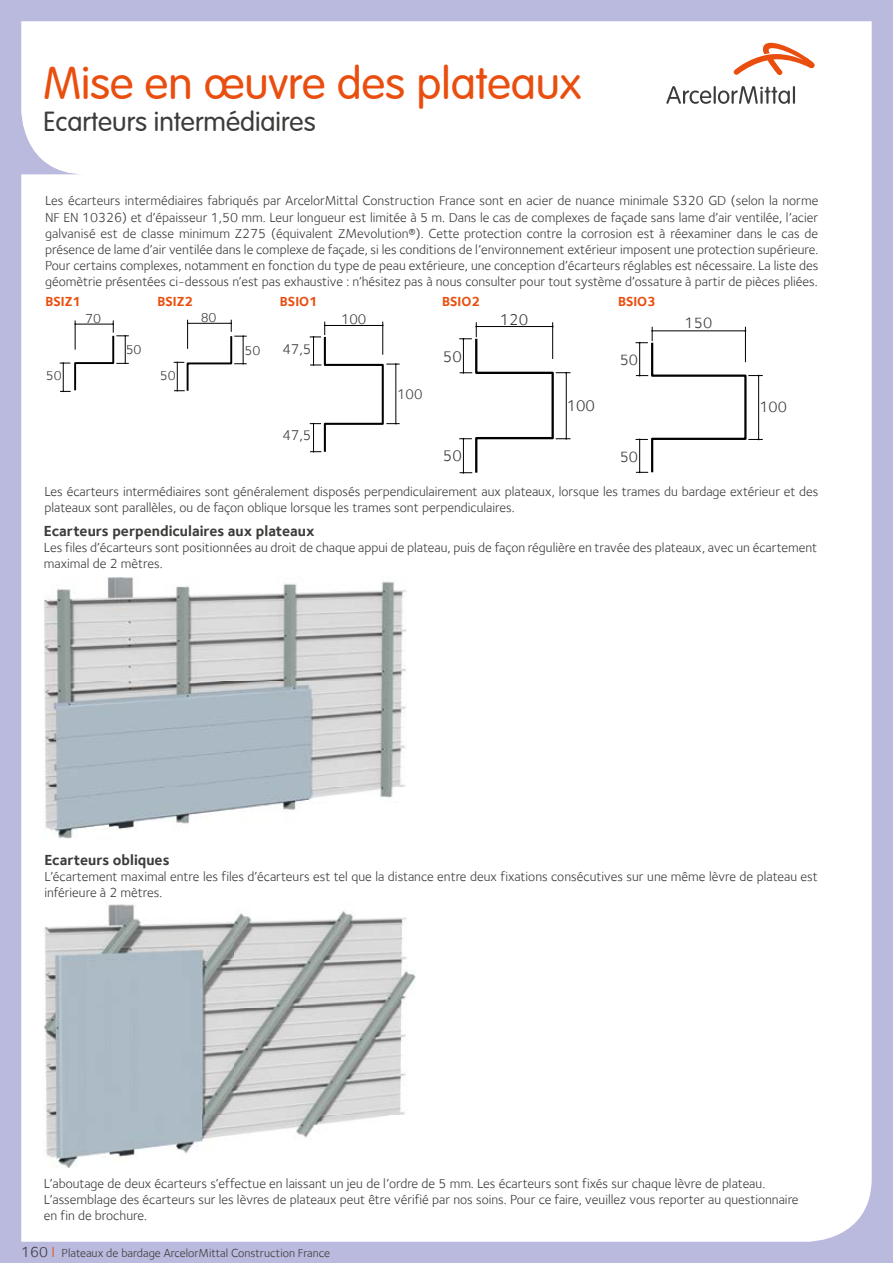
<style>
.page{position:relative;width:893px;height:1263px;background:#bab9de}
.page>*{position:absolute;margin:0;border:0;box-sizing:border-box;transform-origin:0 0}
.t1{font:300 45px "VAG Rounded";color:#e94e0f}
.t2{font:300 27px "VAG Rounded";color:#3c3c3b}
.t3{font:16.05px "Foundry Sterling";color:#3c3c3b}
.t4{font:15.6px "Foundry Sterling";color:#3c3c3b}
.t5{font:700 15px "Foundry Sterling";color:#3c3c3b}
.t6{font:14.55px "Foundry Sterling";color:#3c3c3b}
.t7{font:13.5px/16.2px "Foundry Sterling";color:#3c3c3b}
.t8{font:700 13.5px "Foundry Sterling";color:#e94e0f}
.t9{font:12px "Foundry Sterling";color:#3c3c3b}
.s1{font-size:15px}
.s2{font-size:15px;color:#e94e0f}
</style>
<div class="page">
<div style="left:21px;top:21px;width:851px;height:1221px;background:#fff"></div>
<img style="left:44px;top:901px;width:382px;height:268px">
<img style="left:44px;top:577px;width:381px;height:263px">
<svg style="left:310px;top:322px;width:90px;height:132px;background:#efefef"></svg>
<svg style="left:459px;top:322px;width:111px;height:153px;background:#efefef"></svg>
<svg style="left:635px;top:327px;width:128px;height:147px;background:#efefef"></svg>
<svg style="left:60px;top:320px;width:69px;height:72px;background:#ececec"></svg>
<svg style="left:174px;top:320px;width:73px;height:73px;background:#ededed"></svg>
<svg style="left:734px;top:43px;width:81px;height:32px;background:#f8c8b5"></svg>
<svg style="left:666px;top:86px;width:129px;height:18px;background:#bfbfbf"></svg>
<h1 class="t1" style="left:44px;top:57px;width:539px">Mise en œuvre des plateaux</h1>
<h2 class="t2" style="left:44px;top:107px;width:274px">Ecarteurs intermédiaires</h2>
<p class="t7" style="left:45px;top:193px;width:775px;text-align:justify">Les écarteurs intermédiaires fabriqués par ArcelorMittal Construction France sont en acier de nuance minimale S320 GD (selon la norme NF EN 10326) et d’épaisseur 1,50 mm. Leur longueur est limitée à 5 m. Dans le cas de complexes de façade sans lame d’air ventilée, l’acier galvanisé est de classe minimum Z275 (équivalent ZMevolution®). Cette protection contre la corrosion est à réexaminer dans le cas de présence de lame d’air ventilée dans le complexe de façade, si les conditions de l’environnement extérieur imposent une protection supérieure.<br>Pour certains complexes, notamment en fonction du type de peau extérieure, une conception d’écarteurs réglables est nécessaire. La liste des géomètrie présentées ci-dessous n’est pas exhaustive : n’hésitez pas à nous consulter pour tout système d’ossature à partir de pièces pliées.</p>
<p class="t8" style="left:46px;top:293px;width:37px">BSIZ1</p>
<p class="t8" style="left:157px;top:293px;width:37px">BSIZ2</p>
<p class="t8" style="left:280px;top:293px;width:39px">BSIO1</p>
<p class="t8" style="left:442px;top:293px;width:39px">BSIO2</p>
<p class="t8" style="left:618px;top:293px;width:39px">BSIO3</p>
<p class="t7" style="left:46px;top:368px;width:17px">50</p>
<p class="t7" style="left:85px;top:310px;width:17px">70</p>
<p class="t7" style="left:126px;top:341px;width:17px">50</p>
<p class="t7" style="left:160px;top:368px;width:17px">50</p>
<p class="t7" style="left:201px;top:309px;width:17px">80</p>
<p class="t7" style="left:244px;top:342px;width:17px">50</p>
<p class="t6" style="left:282px;top:341px;width:30px">47,5</p>
<p class="t6" style="left:282px;top:427px;width:30px">47,5</p>
<p class="t6" style="left:341px;top:311px;width:27px">100</p>
<p class="t6" style="left:397px;top:385px;width:27px">100</p>
<p class="t3" style="left:443px;top:347px;width:20px">50</p>
<p class="t3" style="left:443px;top:446px;width:20px">50</p>
<p class="t3" style="left:500px;top:310px;width:30px">120</p>
<p class="t3" style="left:567px;top:396px;width:30px">100</p>
<p class="t4" style="left:620px;top:351px;width:20px">50</p>
<p class="t4" style="left:620px;top:448px;width:20px">50</p>
<p class="t4" style="left:685px;top:314px;width:29px">150</p>
<p class="t4" style="left:759px;top:398px;width:29px">100</p>
<p class="t7" style="left:44px;top:483px;width:775px">Les écarteurs intermédiaires sont généralement disposés perpendiculairement aux plateaux, lorsque les trames du bardage extérieur et des plateaux sont parallèles, ou de façon oblique lorsque les trames sont perpendiculaires.</p>
<p class="t5" style="left:44px;top:522px;width:272px">Ecarteurs perpendiculaires aux plateaux</p>
<p class="t7" style="left:44px;top:539px;width:775px">Les files d’écarteurs sont positionnées au droit de chaque appui de plateau, puis de façon régulière en travée des plateaux, avec un écartement maximal de 2 mètres.</p>
<p class="t5" style="left:44px;top:851px;width:127px">Ecarteurs obliques</p>
<p class="t7" style="left:44px;top:868px;width:775px">L’écartement maximal entre les files d’écarteurs est tel que la distance entre deux fixations consécutives sur une même lèvre de plateau est inférieure à 2 mètres.</p>
<p class="t7" style="left:44px;top:1175px;width:756px">L’aboutage de deux écarteurs s’effectue en laissant un jeu de l’ordre de 5 mm. Les écarteurs sont fixés sur chaque lèvre de plateau.<br>L’assemblage des écarteurs sur les lèvres de plateaux peut être vérifié par nos soins. Pour ce faire, veuillez vous reporter au questionnaire en fin de brochure.</p>
<p class="t9" style="left:21px;top:1246px;width:310px"><span class="s1">160</span> <span class="s2">I</span> Plateaux de bardage ArcelorMittal Construction France</p>
</div>
